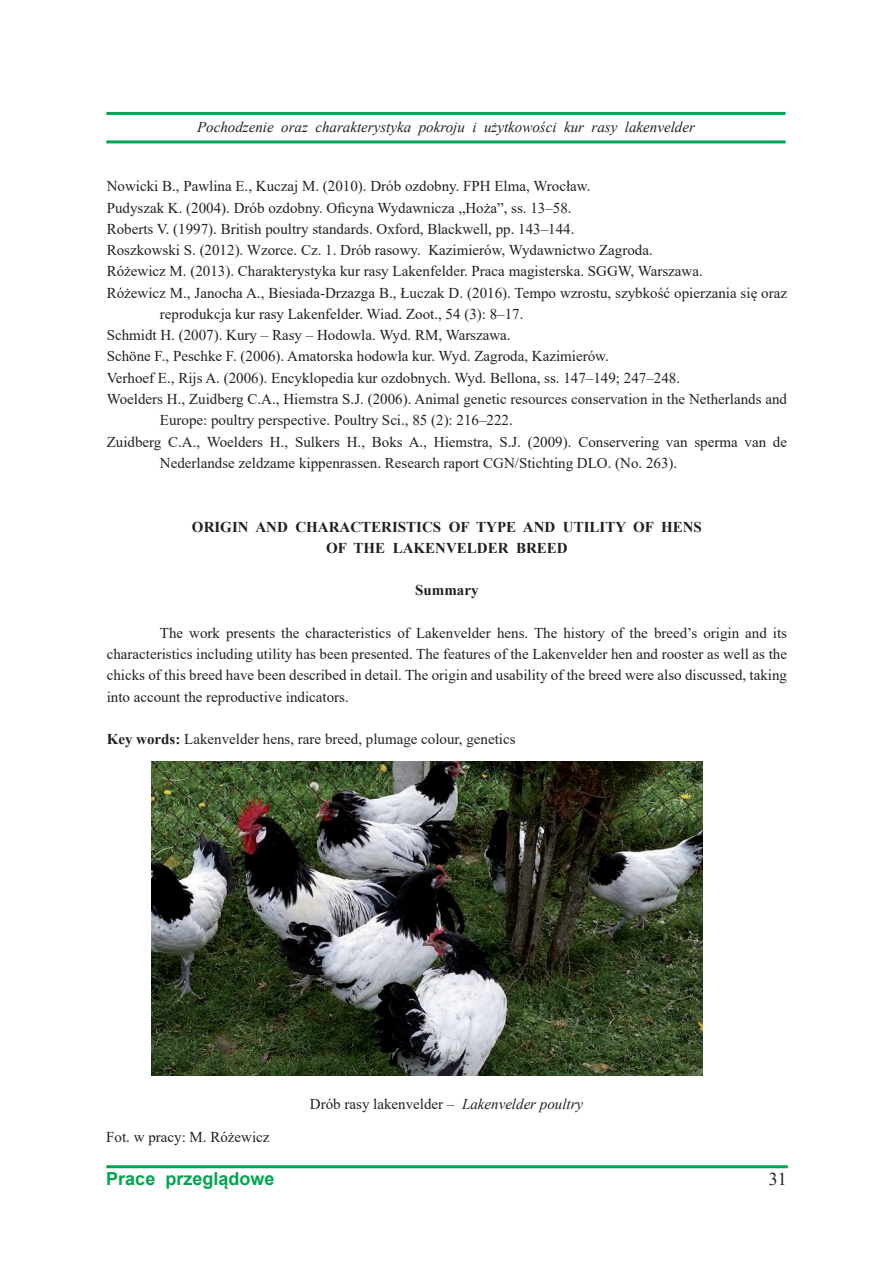
<style>
.page{position:relative;width:893px;height:1263px;background:#fff}
.page>*{position:absolute;margin:0;border:0;box-sizing:border-box;transform-origin:0 0}
.t1{font:700 18px "Arial";color:#00a54f}
.t2{font:18px "Times New Roman";color:#231f20}
.Normalny{font:15px/21.3px "Times New Roman";color:#231f20}
.Normalny-2{font:700 15px "Times New Roman";color:#231f20}
.t3{font:italic 15px "Times New Roman";color:#231f20}
.s1{font-weight:700}
.s2{font-style:italic}
</style>
<div class="page">
<hr style="left:106px;top:112px;width:680px;height:3px;background:#00a54f">
<hr style="left:106px;top:140px;width:680px;height:3px;background:#00a54f">
<hr style="left:106px;top:1165px;width:682px;height:3px;background:#00a54f">
<img style="left:151px;top:762px;width:552px;height:314px">
<p class="t3" style="left:197px;top:117px;width:499px">Pochodzenie oraz charakterystyka pokroju i użytkowości kur rasy lakenvelder</p>
<p class="Normalny" style="left:107px;top:175px;width:485px">Nowicki B., Pawlina E., Kuczaj M. (2010). Drób ozdobny. FPH Elma, Wrocław.</p>
<p class="Normalny" style="left:107px;top:196px;width:466px">Pudyszak K. (2004). Drób ozdobny. Oficyna Wydawnicza „Hoża”, ss. 13–58.</p>
<p class="Normalny" style="left:107px;top:218px;width:469px">Roberts V. (1997). British poultry standards. Oxford, Blackwell, pp. 143–144.</p>
<p class="Normalny" style="left:107px;top:239px;width:548px">Roszkowski S. (2012). Wzorce. Cz. 1. Drób rasowy. Kazimierów, Wydawnictwo Zagroda.</p>
<p class="Normalny" style="left:107px;top:260px;width:598px">Różewicz M. (2013). Charakterystyka kur rasy Lakenfelder. Praca magisterska. SGGW, Warszawa.</p>
<p class="Normalny" style="left:160px;top:281px;width:629px;text-indent:-53px">Różewicz M., Janocha A., Biesiada-Drzazga B., Łuczak D. (2016). Tempo wzrostu, szybkość opierzania się oraz reprodukcja kur rasy Lakenfelder. Wiad. Zoot., 54 (3): 8–17.</p>
<p class="Normalny" style="left:107px;top:324px;width:405px">Schmidt H. (2007). Kury – Rasy – Hodowla. Wyd. RM, Warszawa.</p>
<p class="Normalny" style="left:107px;top:345px;width:504px">Schöne F., Peschke F. (2006). Amatorska hodowla kur. Wyd. Zagroda, Kazimierów.</p>
<p class="Normalny" style="left:107px;top:367px;width:575px">Verhoef E., Rijs A. (2006). Encyklopedia kur ozdobnych. Wyd. Bellona, ss. 147–149; 247–248.</p>
<p class="Normalny" style="left:160px;top:388px;width:629px;text-indent:-53px">Woelders H., Zuidberg C.A., Hiemstra S.J. (2006). Animal genetic resources conservation in the Netherlands and<br>Europe: poultry perspective. Poultry Sci., 85 (2): 216–222.</p>
<p class="Normalny" style="left:160px;top:430px;width:629px;text-indent:-53px">Zuidberg C.A., Woelders H., Sulkers H., Boks A., Hiemstra, S.J. (2009). Conservering van sperma van de<br>Nederlandse zeldzame kippenrassen. Research raport CGN/Stichting DLO. (No. 263).</p>
<p class="Normalny-2" style="left:192px;top:516px;width:511px">ORIGIN AND CHARACTERISTICS OF TYPE AND UTILITY OF HENS</p>
<p class="Normalny-2" style="left:326px;top:537px;width:243px">OF THE LAKENVELDER BREED</p>
<p class="Normalny-2" style="left:415px;top:579px;width:65px">Summary</p>
<p class="Normalny" style="left:107px;top:622px;width:682px;text-align:justify;text-indent:53px">The work presents the characteristics of Lakenvelder hens. The history of the breed’s origin and its characteristics including utility has been presented. The features of the Lakenvelder hen and rooster as well as the chicks of this breed have been described in detail. The origin and usability of the breed were also discussed, taking into account the reproductive indicators.</p>
<p class="Normalny" style="left:107px;top:728px;width:410px"><span class="s1">Key words:</span> Lakenvelder hens, rare breed, plumage colour, genetics</p>
<p class="Normalny" style="left:106px;top:1125px;width:165px">Fot. w pracy: M. Różewicz</p>
<p class="Normalny" style="left:310px;top:1092px;width:275px">Drób rasy lakenvelder – <span class="s2">Lakenvelder poultry</span></p>
<p class="t1" style="left:106px;top:1166px;width:170px">Prace przeglądowe</p>
<p class="t2" style="left:769px;top:1166px;width:19px">31</p>
</div>
